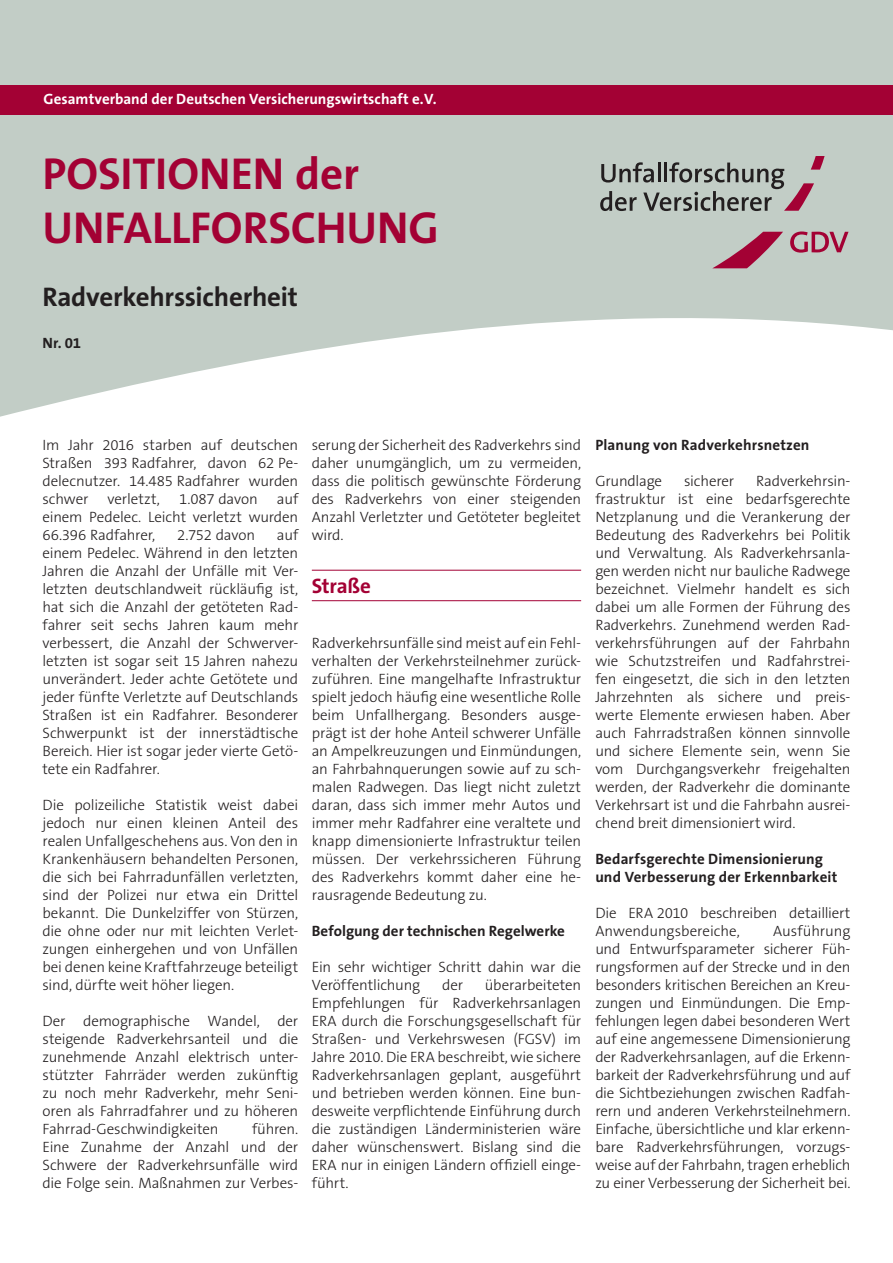
<style>
.page{position:relative;width:893px;height:1263px;background:#fff}
.page>*{position:absolute;margin:0;border:0;box-sizing:border-box;transform-origin:0 0}
.t1{font:700 45px/54px "The Sans B7";color:#a30134}
.t2{font:700 27px "The Sans B7";letter-spacing:-.01em;color:#231f20}
.t3{font:700 21px "The Sans B7";letter-spacing:-.015em;color:#a30134}
.t4{font:300 15px/18px "The Sans B3";letter-spacing:-.01em;color:#231f20;text-align:justify}
.t5{font:700 15px/18px "The Sans B7";letter-spacing:.005em;color:#231f20}
.t6{font:700 15px "The Sans B7";color:#fff}
</style>
<div class="page">
<svg style="left:0;top:51px;width:893px;height:366px;fill:#c2cdc6"></svg>
<div style="left:0;top:85px;width:893px;height:30px;background:#a30134"></div>
<svg style="left:790px;top:231px;width:58px;height:22px"></svg>
<svg style="left:600px;top:156px;width:225px;height:55px;background:#a2a4a1"></svg>
<svg style="left:712px;top:232px;width:71px;height:36px;background:#b6808f"></svg>
<div style="left:0;top:0;width:893px;height:51px;background:#c2cdc6"></div>
<hr style="left:312px;top:570px;width:269px;height:1px;background:#a30134">
<hr style="left:312px;top:600px;width:269px;height:1px;background:#a30134">
<p class="t6" style="left:44px;top:91px;width:395px">Gesamtverband der Deutschen Versicherungswirtschaft e.V.</p>
<h1 class="t1" style="left:43px;top:148px;width:398px">POSITIONEN der<br>UNFALLFORSCHUNG</h1>
<h2 class="t2" style="left:43px;top:283px;width:257px">Radverkehrssicherheit</h2>
<p class="t5" style="left:43px;top:334px;width:40px">Nr. 01</p>
<p class="t4" style="left:43px;top:437px;width:257px">Im Jahr 2016 starben auf deutschen Straßen 393 Radfahrer, davon 62 Pe&shy;delecnutzer. 14.485 Radfahrer wurden schwer</p>
<p class="t4" style="left:43px;top:491px;width:257px;text-indent:234px">auf einem Pedelec. Leicht verletzt wurden 66.396 Radfahrer,</p>
<p class="t4" style="left:108px;top:491px;width:54px">verletzt,</p>
<p class="t4" style="left:179px;top:491px;width:80px">1.087 davon</p>
<p class="t4" style="left:43px;top:527px;width:257px;text-indent:234px">auf einem Pedelec. Während in den letzten Jahren die Anzahl der Unfälle mit Ver&shy;letzten deutschlandweit rückläufig ist, hat sich die Anzahl der getöteten Rad&shy;fahrer seit sechs Jahren kaum mehr verbessert, die Anzahl der Schwerver&shy;letzten ist sogar seit 15 Jahren nahezu unverändert. Jeder achte Getötete und jeder fünfte Verletzte auf Deutschlands Straßen ist ein Radfahrer. Besonderer Schwerpunkt ist der innerstädtische Bereich. Hier ist sogar jeder vierte Getö&shy;tete ein Radfahrer.</p>
<p class="t4" style="left:43px;top:797px;width:257px">Die polizeiliche Statistik weist dabei jedoch nur einen kleinen Anteil des realen Unfallgeschehens aus. Von den in Krankenhäusern behandelten Personen, die sich bei Fahrradunfällen verletzten, sind der Polizei nur etwa ein Drittel bekannt. Die Dunkelziffer von Stürzen, die ohne oder nur mit leichten Verlet&shy;zungen einhergehen und von Unfällen bei denen keine Kraftfahrzeuge beteiligt sind, dürfte weit höher liegen.</p>
<p class="t4" style="left:43px;top:1013px;width:257px">Der demographische Wandel, der steigende Radverkehrsanteil und die zunehmende Anzahl elektrisch unter&shy;stützter Fahrräder werden zukünftig zu noch mehr Radverkehr, mehr Seni&shy;oren als Fahrradfahrer und zu höheren Fahrrad-Geschwindigkeiten</p>
<p class="t4" style="left:177px;top:527px;width:79px">2.752 davon</p>
<p class="t4" style="left:43px;top:1121px;width:257px;text-indent:210px">führen.<br>Eine Zunahme der Anzahl und der Schwere der Radverkehrsunfälle wird die Folge sein. Maßnahmen zur Verbes-</p>
<p class="t4" style="left:312px;top:437px;width:271px">serung der Sicherheit des Radverkehrs sind daher unumgänglich, um zu vermeiden, dass die politisch gewünschte Förderung des Radverkehrs von einer steigenden Anzahl Verletzter und Getöteter begleitet wird.</p>
<h3 class="t3" style="left:312px;top:574px;width:61px">Straße</h3>
<p class="t4" style="left:312px;top:635px;width:271px">Radverkehrsunfälle sind meist auf ein Fehl&shy;verhalten der Verkehrsteilnehmer zurück&shy;zuführen. Eine mangelhafte Infrastruktur spielt jedoch häufig eine wesentliche Rolle beim Unfallhergang. Besonders ausge&shy;prägt ist der hohe Anteil schwerer Unfälle an Ampelkreuzungen und Einmündungen, an Fahrbahnquerungen sowie auf zu sch&shy;malen Radwegen. Das liegt nicht zuletzt daran, dass sich immer mehr Autos und immer mehr Radfahrer eine veraltete und knapp dimensionierte Infrastruktur teilen müssen. Der verkehrssicheren Führung des Radverkehrs kommt daher eine he&shy;rausragende Bedeutung zu.</p>
<p class="t5" style="left:312px;top:922px;width:255px">Befolgung der technischen Regelwerke</p>
<p class="t4" style="left:312px;top:959px;width:271px">Ein sehr wichtiger Schritt dahin war die<br>Veröffentlichung</p>
<p class="t4" style="left:312px;top:977px;width:271px;text-indent:173px">überarbeiteten Empfehlungen für Radverkehrsanlagen ERA durch die Forschungsgesellschaft für Straßen- und Verkehrswesen (FGSV) im Jahre 2010. Die ERA beschreibt, wie sichere Radverkehrsanlagen geplant, ausgeführt und betrieben werden können. Eine bun&shy;desweite verpflichtende Einführung durch die zuständigen Länderministerien wäre daher wünschenswert. Bislang sind die ERA nur in einigen Ländern offiziell einge&shy;führt.</p>
<p class="t4" style="left:442px;top:977px;width:22px">der</p>
<p class="t5" style="left:595px;top:436px;width:216px">Planung von Radverkehrsnetzen</p>
<p class="t4" style="left:595px;top:473px;width:68px">Grundlage</p>
<p class="t4" style="left:684px;top:473px;width:52px">sicherer</p>
<p class="t4" style="left:595px;top:473px;width:257px;text-indent:161px">Radverkehrsin&shy;frastruktur ist eine bedarfsgerechte Netzplanung und die Verankerung der Bedeutung des Radverkehrs bei Politik und Verwaltung. Als Radverkehrsanla&shy;gen werden nicht nur bauliche Radwege bezeichnet. Vielmehr handelt es sich dabei um alle Formen der Führung des Radverkehrs. Zunehmend werden Rad&shy;verkehrsführungen auf der Fahrbahn wie Schutzstreifen und Radfahrstrei&shy;fen eingesetzt, die sich in den letzten Jahrzehnten als sichere und preis&shy;werte Elemente erwiesen haben. Aber auch Fahrradstraßen können sinnvolle und sichere Elemente sein, wenn Sie vom Durchgangsverkehr freigehalten werden, der Radverkehr die dominante Verkehrsart ist und die Fahrbahn ausrei&shy;chend breit dimensioniert wird.</p>
<p class="t5" style="left:595px;top:850px;width:244px">Bedarfsgerechte Dimensionierung und Verbesserung der Erkennbarkeit</p>
<p class="t4" style="left:595px;top:905px;width:257px">Die ERA 2010 beschreiben detailliert<br>Anwendungsbereiche,</p>
<p class="t4" style="left:595px;top:923px;width:257px;text-indent:178px">Ausführung und Entwurfsparameter sicherer Füh&shy;rungsformen auf der Strecke und in den besonders kritischen Bereichen an Kreu&shy;zungen und Einmündungen. Die Emp&shy;fehlungen legen dabei besonderen Wert auf eine angemessene Dimensionierung der Radverkehrsanlagen, auf die Erkenn&shy;barkeit der Radverkehrsführung und auf die Sichtbeziehungen zwischen Radfah&shy;rern und anderen Verkehrsteilnehmern.<br>Einfache, übersichtliche und klar erkenn&shy;bare Radverkehrsführungen, vorzugs&shy;weise auf der Fahrbahn, tragen erheblich zu einer Verbesserung der Sicherheit bei.</p>
</div>
